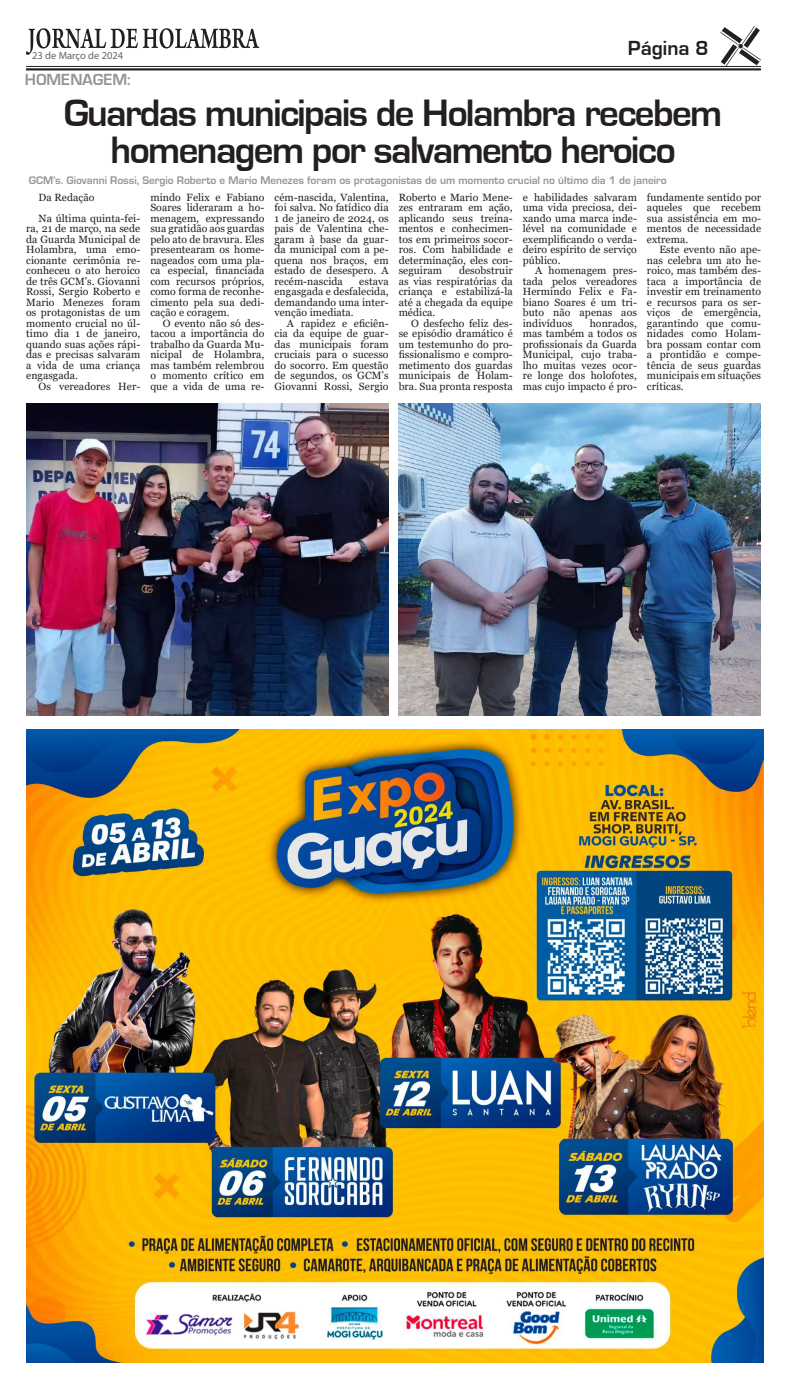
<style>
.page{position:relative;width:787px;height:1389px;background:#fff}
.page>*{position:absolute;margin:0;border:0;box-sizing:border-box;transform-origin:0 0}
.t1{font:39.38px/37.6px "Eurose";letter-spacing:-.04em;color:#231f20;text-align:center}
.t2{font:21.09px "Eurose";color:#231f20}
.t3{font:16.62px "Eurose";color:#939598}
.t4{font:11.38px "Eurose";color:#939598}
.t5{font:10.5px/10.5px "Georgia";letter-spacing:.005em;color:#231f20;text-align:justify}
.t6{font:10.5px "Myriad Pro";color:#636366}
</style>
<div class="page">
<hr style="left:26px;top:66px;width:734px;height:1px;background:#231f20">
<hr style="left:26px;top:68px;width:734px;height:2px;background:#231f20">
<svg style="left:720px;top:26px;width:40px;height:40px"></svg>
<svg style="left:26px;top:28px;width:233px;height:27px"></svg>
<img style="left:26px;top:729px;width:737px;height:634px">
<img style="left:26px;top:403px;width:362px;height:313px">
<img style="left:398px;top:403px;width:362px;height:313px">
<p class="t6" style="left:32px;top:49px;width:92px">23 de Março de 2024</p>
<h2 class="t2" style="left:627px;top:37px;width:82px">Página 8</h2>
<h3 class="t3" style="left:25px;top:71px;width:107px">HOMENAGEM:</h3>
<h1 class="t1" style="left:64px;top:94px;width:660px">Guardas municipais de Holambra recebem homenagem por salvamento heroico</h1>
<p class="t4" style="left:29px;top:174px;width:639px">GCM’s. Giovanni Rossi, Sergio Roberto e Mario Menezes foram os protagonistas de um momento crucial no último dia 1 de janeiro</p>
<p class="t5" style="left:39px;top:187px;width:103px;line-height:21px">Da Redação<br>Na última quinta-fei-</p>
<p class="t5" style="left:26px;top:223px;width:116px">ra, 21 de março, na sede da Guarda Municipal de Holambra, uma emo&shy;cionante cerimônia re&shy;conheceu o ato heroico de três GCM’s. Giovanni Rossi, Sergio Roberto e Mario Menezes foram os protagonistas de um momento crucial no úl&shy;timo dia 1 de janeiro, quando suas ações rápi&shy;das e precisas salvaram a vida de uma criança engasgada.</p>
<p class="t5" style="left:39px;top:381px;width:103px">Os vereadores Her-</p>
<p class="t5" style="left:150px;top:192px;width:116px">mindo Felix e Fabiano Soares lideraram a ho&shy;menagem, expressando sua gratidão aos guardas pelo ato de bravura. Eles presentearam os home&shy;nageados com uma pla&shy;ca especial, financiada com recursos próprios, como forma de reconhe&shy;cimento pela sua dedi&shy;cação e coragem.</p>
<p class="t5" style="left:150px;top:318px;width:116px;text-indent:12px">O evento não só des&shy;tacou a importância do trabalho da Guarda Mu&shy;nicipal de Holambra, mas também relembrou o momento crítico em que a vida de uma re-</p>
<p class="t5" style="left:274px;top:192px;width:116px">cém-nascida, Valentina, foi salva. No fatídico dia 1 de janeiro de 2024, os pais de Valentina che&shy;garam à base da guar&shy;da municipal com a pe&shy;quena nos braços, em estado de desespero. A recém-nascida</p>
<p class="t5" style="left:398px;top:192px;width:116px">Roberto e Mario Mene&shy;zes entraram em ação, aplicando seus treina&shy;mentos e conhecimen&shy;tos em primeiros socor&shy;ros. Com habilidade e determinação, eles con&shy;seguiram</p>
<p class="t5" style="left:522px;top:192px;width:116px">e habilidades salvaram uma vida preciosa, dei&shy;xando uma marca inde&shy;lével na comunidade e exemplificando o verda&shy;deiro espírito de serviço público.</p>
<p class="t5" style="left:522px;top:265px;width:116px;text-indent:12px">A homenagem pres&shy;tada pelos vereadores Hermindo Felix e Fa&shy;biano Soares é um tri&shy;buto não apenas aos indivíduos</p>
<p class="t5" style="left:646px;top:192px;width:116px">fundamente sentido por aqueles que recebem sua assistência em mo&shy;mentos de necessidade extrema.</p>
<p class="t5" style="left:646px;top:244px;width:116px;text-indent:12px">Este evento não ape&shy;nas celebra um ato he&shy;roico, mas também des&shy;taca a importância de investir em treinamento e recursos para os ser&shy;viços de emergência, garantindo que comu&shy;nidades como Holam&shy;bra possam contar com a prontidão e compe&shy;tência de seus guardas municipais em situações críticas.</p>
<p class="t5" style="left:398px;top:265px;width:116px;text-indent:60px">desobstruir as vias respiratórias da criança e estabilizá-la até a chegada da equipe médica.</p>
<p class="t5" style="left:398px;top:318px;width:116px;text-indent:12px">O desfecho feliz des&shy;se episódio dramático é um testemunho do pro&shy;fissionalismo e compro&shy;metimento dos guardas municipais de Holam&shy;bra. Sua pronta resposta</p>
<p class="t5" style="left:274px;top:276px;width:116px;text-indent:85px">estava engasgada e desfalecida, demandando uma inter&shy;venção imediata.</p>
<p class="t5" style="left:274px;top:318px;width:116px;text-indent:12px">A rapidez e eficiên&shy;cia da equipe de guar&shy;das municipais foram cruciais para o sucesso do socorro. Em questão de segundos, os GCM’s Giovanni Rossi, Sergio</p>
<p class="t5" style="left:522px;top:318px;width:116px;text-indent:67px">honrados, mas também a todos os profissionais da Guarda Municipal, cujo traba&shy;lho muitas vezes ocor&shy;re longe dos holofotes, mas cujo impacto é pro-</p>
</div>
